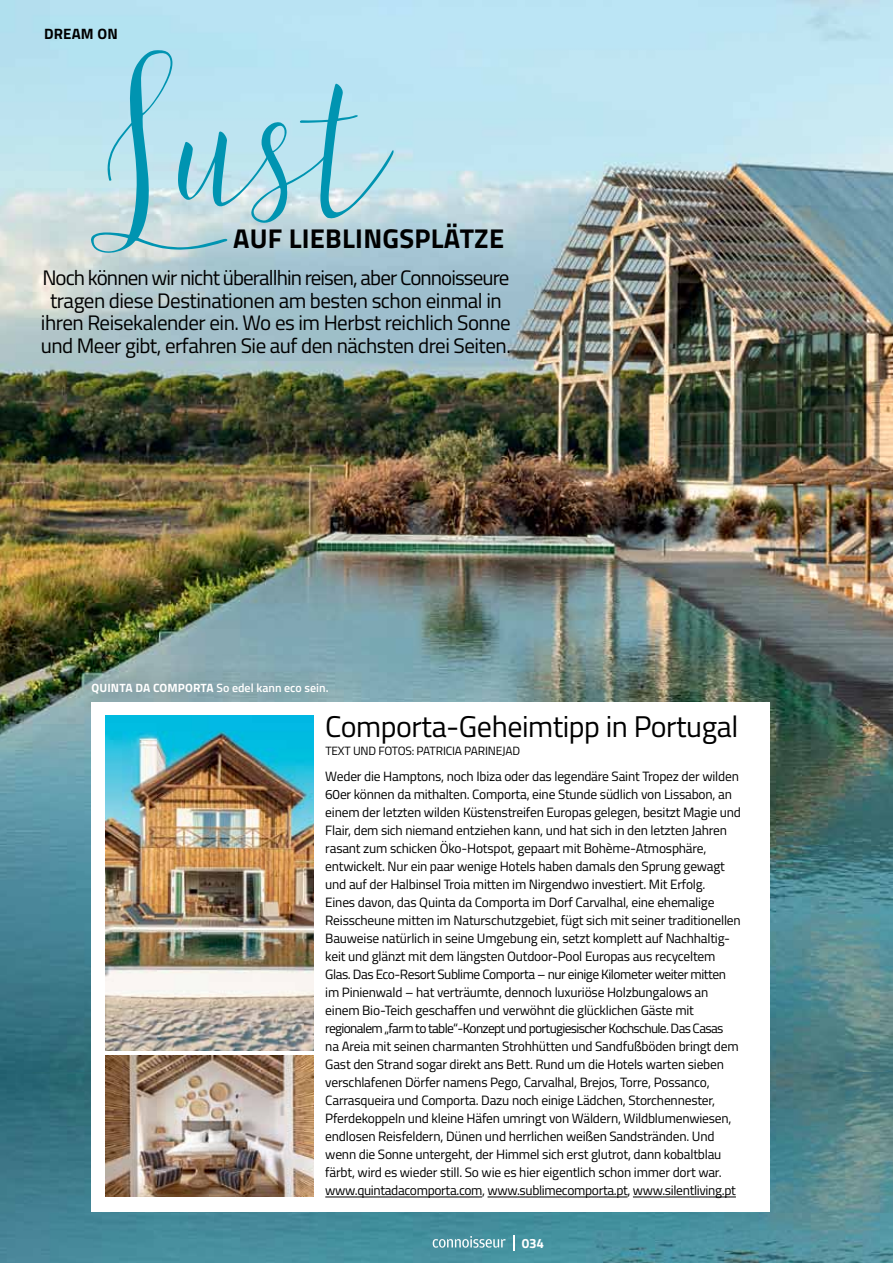
<style>
.page{position:relative;width:893px;height:1263px;background:#fff}
.page>*{position:absolute;margin:0;border:0;box-sizing:border-box;transform-origin:0 0}
.t1{font:191.25px "Lisbon";color:#0094b1}
.t2{font:30px "Titillium";letter-spacing:-.015em;color:#000}
.t3{font:700 27.3px "Titillium";letter-spacing:.01em;color:#000}
.t4{font:21px/22.5px "Titillium";letter-spacing:-.025em;color:#000;text-align:center}
.t5{font:700 15px "Titillium";letter-spacing:.01em;color:#000}
.t6{font:13.5px/18px "Titillium";letter-spacing:-.015em;color:#000}
.t7{font:700 13.5px "Titillium";color:#fff}
.t8{font:600 12px "Titillium";color:#fff}
.t9{font:12px "Titillium";letter-spacing:-.015em;color:#000}
.s1{font-size:213px}
.s2{font-weight:700}
</style>
<div class="page">
<img style="left:0;top:1072px;width:893px;height:191px">
<img style="left:0;top:0;width:893px;height:1072px">
<svg style="left:433px;top:1236px;width:73px;height:12px"></svg>
<svg style="left:513px;top:1235px;width:2px;height:16px"></svg>
<div style="left:72px;top:662px;width:277px;height:55px;background:#000;opacity:.5"></div>
<div style="left:91px;top:703px;width:679px;height:509px;background:#fff"></div>
<hr style="left:325px;top:1197px;width:157px;height:1px;background:#000">
<hr style="left:487px;top:1197px;width:141px;height:1px;background:#000">
<hr style="left:633px;top:1197px;width:103px;height:1px;background:#000">
<img style="left:105px;top:716px;width:209px;height:334px">
<img style="left:105px;top:1055px;width:209px;height:141px">
<p class="t5" style="left:44px;top:22px;width:75px">DREAM ON</p>
<h1 class="t1" style="left:119px;top:6px;width:268px"><span class="s1">L</span>ust</h1>
<h3 class="t3" style="left:233px;top:218px;width:272px">AUF LIEBLINGSPLÄTZE</h3>
<h3 class="t4" style="left:41px;top:266px;width:472px">Noch können wir nicht überallhin reisen, aber Connoisseure tragen diese Destinationen am besten schon einmal in ihren Reisekalender ein. Wo es im Herbst reichlich Sonne und Meer gibt, erfahren Sie auf den nächsten drei Seiten.</h3>
<p class="t8" style="left:91px;top:678px;width:239px"><span class="s2">QUINTA DA COMPORTA</span> So edel kann eco sein.</p>
<h2 class="t2" style="left:325px;top:704px;width:414px">Comporta-Geheimtipp in Portugal</h2>
<p class="t9" style="left:325px;top:742px;width:195px">Text und Fotos: Patricia Parin ejad</p>
<p class="t6" style="left:325px;top:767px;width:417px">Weder die Hamptons, noch I biza oder das legendäre Saint Tropez der wilden 60er können da mithalten. Comporta, eine Stunde südlich von Lissabon, an einem der letzten wilden Küstenstreifen Europas gelegen, besitzt Magie und Flair, dem sich niemand entziehen kann, und hat sich in den letzten Jahren rasant zum schicken Öko-Hotspot, gepaart mit Bohème-Atmosphäre, entwickelt. Nur ein paar wenige Hotels haben damals den Sprung gewagt und auf der Halbinsel Troia mitten im Nirgendwo investiert. Mit Erfolg.<br>Eines davon, das Quinta da Comporta im Dorf Carvalhal, eine ehemalige Reisscheune mitten im Naturschutzgebiet, fügt sich mit seiner traditionellen Bauweise natürlich in seine U mgebung ein, setzt komplett auf Nachhaltig&shy;keit und glänzt mit dem längsten Outdoor-Pool Europas aus recyceltem Glas. Das Eco-Resort Sublime Comporta – nur einige Kilometer weiter mitten im Pinienwald – hat verträumte, dennoch luxuriöse Holzbungalows an einem Bio-Teich geschaffen und verwöhnt die glücklichen Gäste mit regionalem „farm to table“-Konzept und portugiesischer Kochschule. Das Casas<br>na Areia mit seinen charmanten Strohhütten und Sandfußböden bringt dem Gast den Strand sogar direkt ans Bett. Rund um die Hotels warten sieben verschlafenen Dörfer namens Pego, Carvalhal, Brejos, Torre, Possanco, Carrasqueira und Comporta. Dazu noch einige Lädchen, Storchennester, Pferdekoppeln und kleine Häfen umringt von Wäldern, Wildblumenwiesen, endlosen Reisfeldern, Dünen und herrlichen weißen Sandstränden. U nd wenn die Sonne untergeht, der Himmel sich erst glutrot, dann kobaltblau färbt, wird es wieder still. So wie es hier eigentlich schon immer dort war. www.quintadacomporta.com, www.sublimecomporta.pt, www.silentliving.pt</p>
<p class="t7" style="left:522px;top:1233px;width:24px">034</p>
</div>
